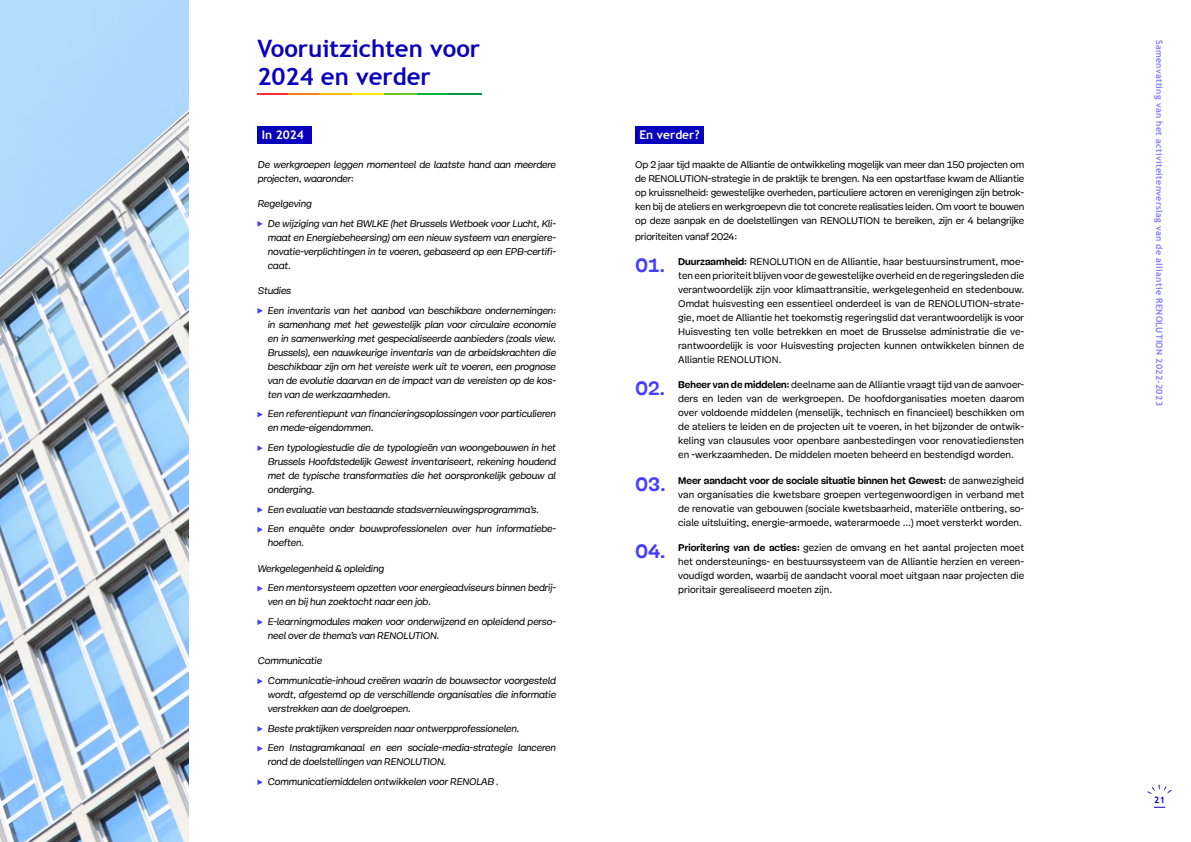
<style>
.page{position:relative;width:1191px;height:842px;background:#fff}
.page>*{position:absolute;margin:0;border:0;box-sizing:border-box;transform-origin:0 0}
.t1{font:700 24px/28px "Trebuchet MS";color:#0900bd}
.t2{font:700 12px "Trebuchet MS";color:#fff}
.t3{font:10px/14px "Mija";color:#000;text-align:justify}
.t4{font:italic 10px/14px "Mija";letter-spacing:-.02em;color:#000}
.t5{font:10px "Mija";letter-spacing:-.02em;color:#000}
.t6{font:700 9px "Trebuchet MS";letter-spacing:.03em;color:#847eff}
.t7{font:700 9px "Trebuchet MS";color:#0900bd}
.s1{font-weight:700;font-size:20px;color:#473dff}
.s2{font-weight:700}
</style>
<div class="page">
<svg style="left:257px;top:221px;width:6px;height:6px"></svg>
<svg style="left:257px;top:308px;width:6px;height:6px"></svg>
<svg style="left:257px;top:412px;width:6px;height:5px"></svg>
<svg style="left:257px;top:445px;width:6px;height:6px"></svg>
<svg style="left:257px;top:507px;width:6px;height:6px"></svg>
<svg style="left:257px;top:527px;width:6px;height:5px"></svg>
<svg style="left:257px;top:586px;width:6px;height:5px"></svg>
<svg style="left:257px;top:619px;width:6px;height:6px"></svg>
<svg style="left:257px;top:678px;width:6px;height:6px"></svg>
<svg style="left:257px;top:726px;width:6px;height:6px"></svg>
<svg style="left:257px;top:746px;width:6px;height:5px"></svg>
<svg style="left:257px;top:779px;width:6px;height:6px"></svg>
<img style="left:0;top:0;width:189px;height:842px">
<hr style="left:416px;top:94px;width:33px;height:1px;background:#00b83d">
<hr style="left:352px;top:94px;width:32px;height:1px;background:#ffe800">
<hr style="left:287px;top:94px;width:33px;height:1px;background:#ff8217">
<hr style="left:384px;top:94px;width:32px;height:1px;background:#6bc72b">
<hr style="left:320px;top:94px;width:32px;height:1px;background:#ffba00">
<hr style="left:257px;top:94px;width:30px;height:1px;background:#ff2e33">
<hr style="left:449px;top:94px;width:33px;height:1px;background:#009445">
<div style="left:257px;top:126px;width:55px;height:17px;background:#0900bd"></div>
<div style="left:635px;top:126px;width:69px;height:17px;background:#0900bd"></div>
<svg style="left:1147px;top:785px;width:24px;height:9px"></svg>
<h1 class="t1" style="left:257px;top:35px;width:224px">Vooruitzichten voor<br>2024 en verder</h1>
<p class="t2" style="left:262px;top:127px;width:44px">In 2024</p>
<p class="t2" style="left:639px;top:127px;width:62px">En verder?</p>
<p class="t4" style="left:257px;top:157px;width:300px">De werkgroepen leggen momenteel de laatste hand aan meerdere projecten, waaronder:</p>
<p class="t4" style="left:267px;top:194px;width:290px;line-height:19.7px;text-indent:-10px">Regelgeving<br>De wijziging van het BWLKE (het Brussels Wetboek voor Lucht, Kli-</p>
<p class="t4" style="left:267px;top:230px;width:290px;text-align:justify">maat en Energiebeheersing) om een nieuw systeem van energiere&shy;novatie-verplichtingen in te voeren, gebaseerd op een EPB-certifi&shy;caat.</p>
<p class="t4" style="left:267px;top:281px;width:290px;line-height:19.7px;text-indent:-10px">Studies<br>Een inventaris van het aanbod van beschikbare ondernemingen:</p>
<p class="t4" style="left:267px;top:317px;width:290px;text-align:justify">in samenhang met het gewestelijk plan voor circulaire economie en in samenwerking met gespecialiseerde aanbieders (zoals view.<br>Brussels), een nauwkeurige inventaris van de arbeidskrachten die beschikbaar zijn om het vereiste werk uit te voeren, een prognose van de evolutie daarvan en de impact van de vereisten op de kos&shy;ten van de werkzaamheden.</p>
<p class="t4" style="left:267px;top:407px;width:290px">Een referentiepunt van financieringsoplossingen voor particulieren en mede-eigendommen.</p>
<p class="t4" style="left:267px;top:441px;width:290px;text-align:justify">Een typologiestudie die de typologieën van woongebouwen in het Brussels Hoofdstedelijk Gewest inventariseert, rekening houdend met de typische transformaties die het oorspronkelijk gebouw al onderging.</p>
<p class="t4" style="left:267px;top:499px;width:290px;line-height:19.7px">Een evaluatie van bestaande stadsvernieuwingsprogramma’s.<br>Een enquête onder bouwprofessionelen over hun informatiebe-</p>
<p class="t4" style="left:267px;top:536px;width:38px">hoeften.</p>
<p class="t4" style="left:267px;top:559px;width:290px;line-height:19.7px;text-indent:-10px">Werkgelegenheid &amp; opleiding<br>Een mentorsysteem opzetten voor energieadviseurs binnen bedrij-</p>
<p class="t4" style="left:267px;top:592px;width:290px;line-height:19.7px">ven en bij hun zoektocht naar een job.<br>E-learningmodules maken voor onderwijzend en opleidend perso-</p>
<p class="t4" style="left:267px;top:629px;width:173px">neel over de thema’s van RENOLUTION.</p>
<p class="t4" style="left:267px;top:651px;width:290px;line-height:19.7px;text-indent:-10px">Communicatie<br>Communicatie-inhoud creëren waarin de bouwsector voorgesteld</p>
<p class="t4" style="left:267px;top:688px;width:290px">wordt, afgestemd op de verschillende organisaties die informatie verstrekken aan de doelgroepen.</p>
<p class="t4" style="left:267px;top:719px;width:290px;line-height:19.7px">Beste praktijken verspreiden naar ontwerpprofessionelen.<br>Een Instagramkanaal en een sociale-media-strategie lanceren</p>
<p class="t4" style="left:267px;top:752px;width:233px;line-height:19.7px">rond de doelstellingen van RENOLUTION.<br>Communicatiemiddelen ontwikkelen voor RENOLAB .</p>
<p class="t3" style="left:635px;top:157px;width:390px">Op 2 jaar tijd maakte de Alliantie de ontwikkeling mogelijk van meer dan 150 projecten om de RENOLUTION-strategie in de praktijk te brengen. Na een opstartfase kwam de Alliantie op kruissnelheid: gewestelijke overheden, particuliere actoren en verenigingen zijn betrok&shy;ken bij de ateliers en werkgroepevn die tot concrete realisaties leiden. Om voort te bouwen op deze aanpak en de doelstellingen van RENOLUTION te bereiken, zijn er 4 belangrijke</p>
<p class="t5" style="left:635px;top:231px;width:103px">prioriteiten vanaf 2024:</p>
<p class="t3" style="left:678px;top:255px;width:347px;text-indent:-43px"><span class="s1">01.</span> <span class="s2">Duurzaamheid:</span> RENOLUTION en de Alliantie, haar bestuursinstrument, moe&shy;ten een prioriteit blijven voor de gewestelijke overheid en de regeringsleden die verantwoordelijk zijn voor klimaattransitie, werkgelegenheid en stedenbouw.<br>Omdat huisvesting een essentieel onderdeel is van de RENOLUTION-strate&shy;gie, moet de Alliantie het toekomstig regeringslid dat verantwoordelijk is voor Huisvesting ten volle betrekken en moet de Brusselse administratie die ve&shy;rantwoordelijk is voor Huisvesting projecten kunnen ontwikkelen binnen de Alliantie RENOLUTION.</p>
<p class="t3" style="left:678px;top:378px;width:347px;text-indent:-43px"><span class="s1">02.</span> <span class="s2">Beheer van de middelen:</span> deelname aan de Alliantie vraagt tijd van de aanvoer&shy;ders en leden van de werkgroepen. De hoofdorganisaties moeten daarom over voldoende middelen (menselijk, technisch en financieel) beschikken om de ateliers te leiden en de projecten uit te voeren, in het bijzonder de ontwik&shy;keling van clausules voor openbare aanbestedingen voor renovatiediensten en -werkzaamheden. De middelen moeten beheerd en bestendigd worden.</p>
<p class="t3" style="left:678px;top:473px;width:347px;text-indent:-43px"><span class="s1">03.</span> <span class="s2">Meer aandacht voor de sociale situatie binnen het Gewest:</span> de aanwezigheid van organisaties die kwetsbare groepen vertegenwoordigen in verband met de renovatie van gebouwen (sociale kwetsbaarheid, materiële ontbering, so&shy;ciale uitsluiting, energie-armoede, waterarmoede ...) moet versterkt worden.</p>
<p class="t3" style="left:678px;top:541px;width:347px;text-indent:-43px"><span class="s1">04.</span> <span class="s2">Prioritering van de acties:</span> gezien de omvang en het aantal projecten moet het ondersteunings- en bestuurssysteem van de Alliantie herzien en vereen&shy;voudigd worden, waarbij de aandacht vooral moet uitgaan naar projecten die prioritair gerealiseerd moeten zijn.</p>
<p class="t6" style="left:1165px;top:40px;width:368px;rotate:90deg">Samenvatting van het activiteitenverslag van de alliantie RENOLUTION 2022-2023</p>
<p class="t7" style="left:1154px;top:794px;width:12px">21</p>
</div>
